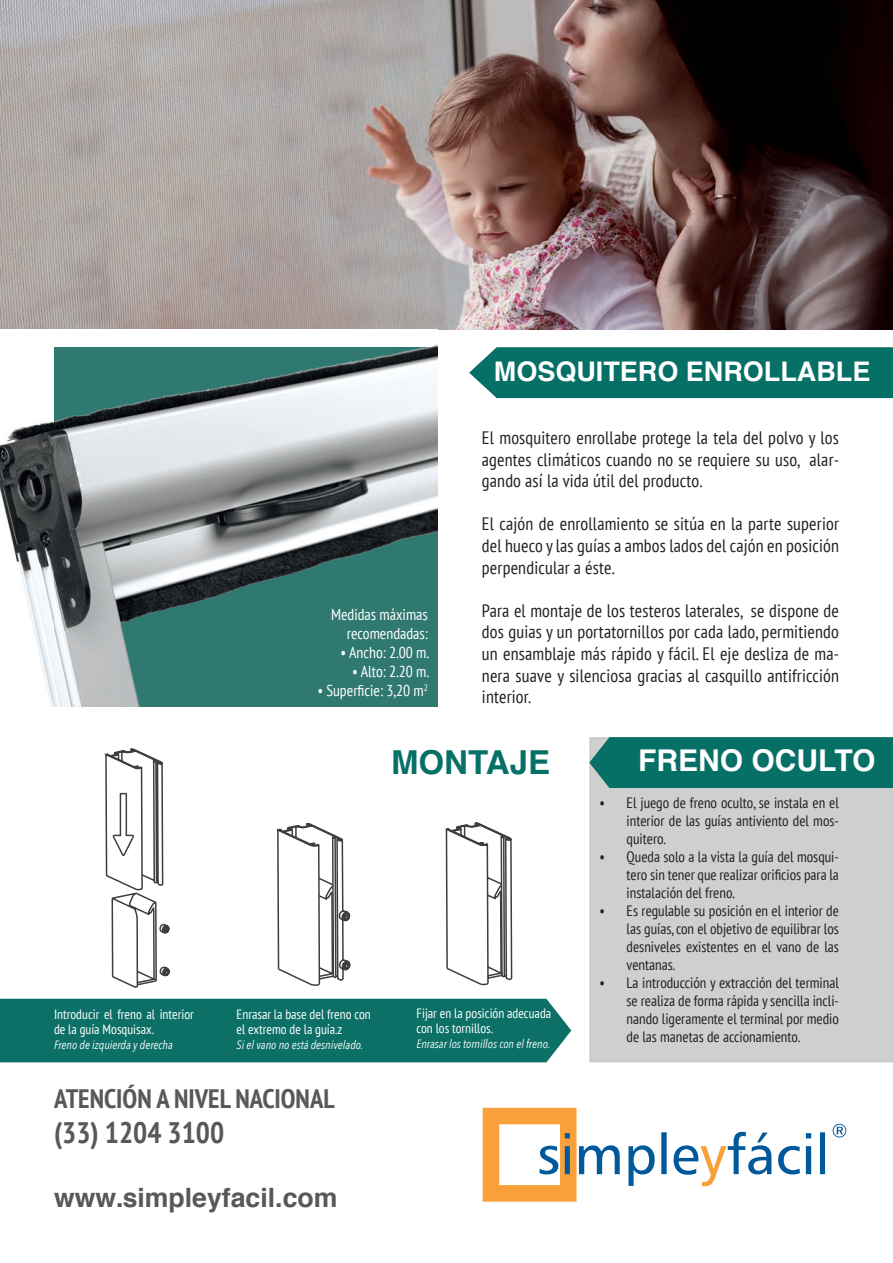
<style>
.page{position:relative;width:893px;height:1263px;background:#fff}
.page>*{position:absolute;margin:0;border:0;box-sizing:border-box;transform-origin:0 0}
.t1{font:700 33px "Helvetica";color:#066f66}
.t2{font:700 30px "Helvetica";color:#fff}
.t3{font:700 condensed 29.55px "PT Sans";color:#57585a}
.t4{font:700 27px "Helvetica";color:#fff}
.t5{font:700 condensed 26.7px "PT Sans";color:#57585a}
.t6{font:700 26.7px "Helvetica";color:#57585a}
.t7{font:condensed 18px/21.6px "PT Sans";letter-spacing:.01em;color:#231f20;text-align:justify}
.t8{font:condensed 15.75px/18.9px "PT Sans";color:#fff;text-align:right}
.t9{font:condensed 15px/18px "PT Sans";color:#231f20;text-align:justify}
.t10{font:condensed 13.5px/15px "PT Sans";color:#fff}
.t11{font:italic 12px "Avenir Next Condensed";color:#fff}
</style>
<div class="page">
<div style="left:589px;top:789px;width:304px;height:273px;background:#cfcfcf"></div>
<svg style="left:589px;top:737px;width:304px;height:52px;background:#11746b"></svg>
<img style="left:0;top:0;width:893px;height:329px">
<img style="left:0;top:344px;width:437px;height:362px">
<img style="left:54px;top:347px;width:383px;height:359px">
<svg style="left:104px;top:748px;width:66px;height:240px"></svg>
<svg style="left:276px;top:822px;width:237px;height:164px"></svg>
<div style="left:0;top:999px;width:571px;height:63px;background:#0c7066"></div>
<svg style="left:469px;top:347px;width:424px;height:52px;background:#13766e"></svg>
<svg style="left:483px;top:1108px;width:342px;height:93px"></svg>
<svg style="left:833px;top:1124px;width:13px;height:13px"></svg>
<p class="t8" style="left:331px;top:605px;width:98px">Medidas máximas recomendadas:</p>
<p class="t8" style="left:341px;top:643px;width:90px">• Ancho: 2.00 m.</p>
<p class="t8" style="left:352px;top:662px;width:78px">• Alto: 2.20 m.</p>
<p class="t8" style="left:317px;top:681px;width:112px">• Superficie: 3,20 m<sup>2</sup></p>
<h3 class="t4" style="left:494px;top:349px;width:378px">MOSQUITERO ENROLLABLE</h3>
<p class="t7" style="left:482px;top:426px;width:359px">El mosquitero enrollabe protege la tela del polvo y los agentes climáticos cuando no se requiere su uso, alar&shy;gando así la vida útil del producto.</p>
<p class="t7" style="left:482px;top:513px;width:359px">El cajón de enrollamiento se sitúa en la parte superior del hueco y las guías a ambos lados del cajón en posición perpendicular a éste.</p>
<p class="t7" style="left:482px;top:599px;width:359px">Para el montaje de los testeros laterales, se dispone de dos guias y un portatornillos por cada lado, permitiendo un ensamblaje más rápido y fácil. El eje desliza de ma&shy;nera suave y silenciosa gracias al casquillo antifricción interior.</p>
<h1 class="t1" style="left:391px;top:736px;width:160px">MONTAJE</h1>
<p class="t10" style="left:54px;top:1007px;width:141px">Introducir el freno al interior de la guía Mosquisax.</p>
<p class="t11" style="left:54px;top:1038px;width:120px">Freno de izquierda y derecha</p>
<p class="t10" style="left:237px;top:1007px;width:136px">Enrasar la base del freno con el extremo de la guía.z</p>
<p class="t11" style="left:237px;top:1038px;width:128px">Si el vano no está desnivelado.</p>
<h3 class="t5" style="left:54px;top:1081px;width:282px">ATENCIÓN A NIVEL NACIONAL</h3>
<h3 class="t3" style="left:54px;top:1113px;width:172px">(33) 1204 3100</h3>
<h3 class="t6" style="left:54px;top:1176px;width:285px">www.simpleyfacil.com</h3>
<p class="t10" style="left:416px;top:1006px;width:136px">Fijar en la posición adecuada con los tornillos.</p>
<p class="t11" style="left:416px;top:1037px;width:135px">Enrasar los tornillos con el freno.</p>
<h2 class="t2" style="left:638px;top:737px;width:239px">FRENO OCULTO</h2>
<p class="t9" style="left:627px;top:793px;width:214px;text-indent:-27px">• El juego de freno oculto, se instala en el interior de las guías antiviento del mos&shy;quitero.</p>
<p class="t9" style="left:627px;top:847px;width:214px;text-indent:-27px">• Queda solo a la vista la guía del mosqui&shy;tero sin tener que realizar orificios para la instalación del freno.</p>
<p class="t9" style="left:627px;top:901px;width:214px;text-indent:-27px">• Es regulable su posición en el interior de las guías, con el objetivo de equilibrar los desniveles existentes en el vano de las ventanas.</p>
<p class="t9" style="left:627px;top:973px;width:214px;text-indent:-27px">• La introducción y extracción del terminal se realiza de forma rápida y sencilla incli&shy;nando ligeramente el terminal por medio de las manetas de accionamiento.</p>
</div>
